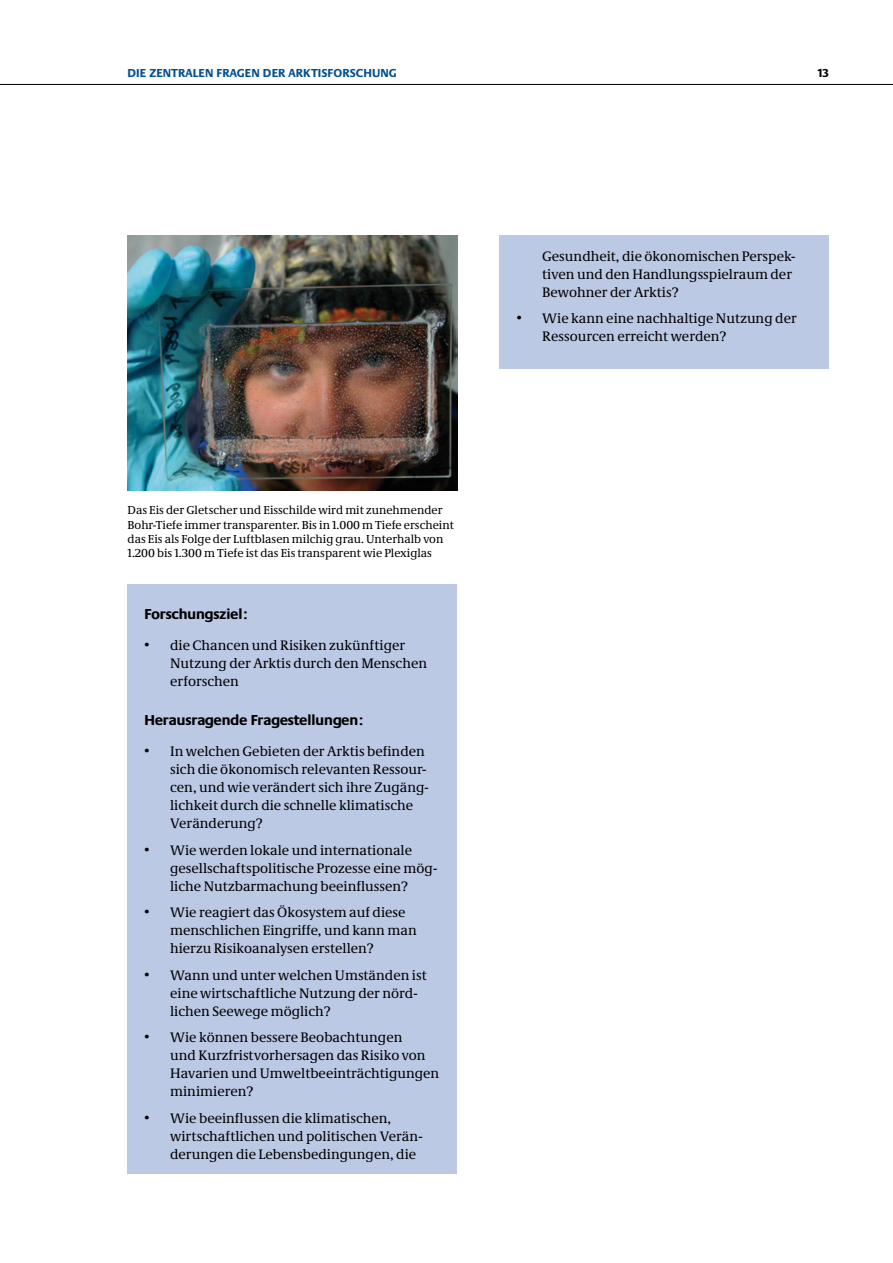
<style>
.page{position:relative;width:893px;height:1263px;background:#fff}
.page>*{position:absolute;margin:0;border:0;box-sizing:border-box;transform-origin:0 0}
.t1{font:700 15px "Praxis";color:#000}
.LI_Label{font:14.25px/18px "Neue Demos";color:#000}
.t2{font:12px/14.4px "Neue Demos";color:#000}
.t3{font:700 12px "Neue Praxis";letter-spacing:.005em;color:#005091}
.t4{font:700 12px "Neue Praxis";color:#000}
</style>
<div class="page">
<div style="left:500px;top:235px;width:329px;height:134px;background:#bcc9e4"></div>
<div style="left:128px;top:584px;width:329px;height:590px;background:#bcc9e4"></div>
<hr style="left:0;top:84px;width:893px;height:1px;background:#000">
<img style="left:128px;top:235px;width:329px;height:255px">
<p class="t3" style="left:128px;top:66px;width:271px">DIE ZENTRALEN FRAGEN DER ARKTISFORSCHUNG</p>
<p class="t4" style="left:818px;top:66px;width:13px">13</p>
<p class="LI_Label" style="left:542px;top:247px;width:255px">Gesundheit, die ökonomischen Perspek&shy;tiven und den Handlungsspielraum der<br>Bewohner der Arktis?</p>
<p class="LI_Label" style="left:517px;top:309px;width:6px">•</p>
<p class="LI_Label" style="left:542px;top:309px;width:256px">Wie kann eine nachhaltige Nutzung der<br>Ressourcen erreicht werden?</p>
<p class="t2" style="left:128px;top:503px;width:328px">Das Eis der Gletscher und Eisschilde wird mit zunehmender Bohr-Tiefe immer transparenter. Bis in 1.000 m Tiefe erscheint das Eis als Folge der Luftblasen milchig grau. Unterhalb von 1.200 bis 1.300 m Tiefe ist das Eis transparent wie Plexiglas</p>
<h4 class="t1" style="left:145px;top:606px;width:105px">Forschungsziel:</h4>
<p class="LI_Label" style="left:145px;top:636px;width:6px">•</p>
<p class="LI_Label" style="left:170px;top:636px;width:259px">die Chancen und Risiken zukünftiger<br>Nutzung der Arktis durch den Menschen erforschen</p>
<h4 class="t1" style="left:145px;top:712px;width:220px">Herausragende Fragestellungen:</h4>
<p class="LI_Label" style="left:145px;top:742px;width:6px">•</p>
<p class="LI_Label" style="left:170px;top:742px;width:260px">In welchen Gebieten der Arktis befinden sich die ökonomisch relevanten Ressour&shy;cen, und wie verändert sich ihre Zugäng&shy;lichkeit durch die schnelle klimatische Veränderung?</p>
<p class="LI_Label" style="left:145px;top:841px;width:6px">•</p>
<p class="LI_Label" style="left:170px;top:841px;width:269px">Wie werden lokale und internationale gesellschaftspolitische Prozesse eine mög&shy;liche Nutzbarmachung beeinflussen?</p>
<p class="LI_Label" style="left:145px;top:903px;width:6px">•</p>
<p class="LI_Label" style="left:170px;top:903px;width:248px">Wie reagiert das Ökosystem auf diese menschlichen Eingriffe, und kann man hierzu Risikoanalysen erstellen?</p>
<p class="LI_Label" style="left:145px;top:966px;width:6px">•</p>
<p class="LI_Label" style="left:170px;top:966px;width:258px">Wann und unter welchen Umständen ist eine wirtschaftliche Nutzung der nörd&shy;lichen Seewege möglich?</p>
<p class="LI_Label" style="left:145px;top:1028px;width:6px">•</p>
<p class="LI_Label" style="left:170px;top:1028px;width:271px">Wie können bessere Beobachtungen<br>und Kurzfristvorhersagen das Risiko von<br>Havarien und Umweltbeeinträchtigungen minimieren?</p>
<p class="LI_Label" style="left:145px;top:1109px;width:6px">•</p>
<p class="LI_Label" style="left:170px;top:1109px;width:254px">Wie beeinflussen die klimatischen, wirtschaftlichen und politischen Verän&shy;derungen die Lebensbedingungen, die</p>
</div>
